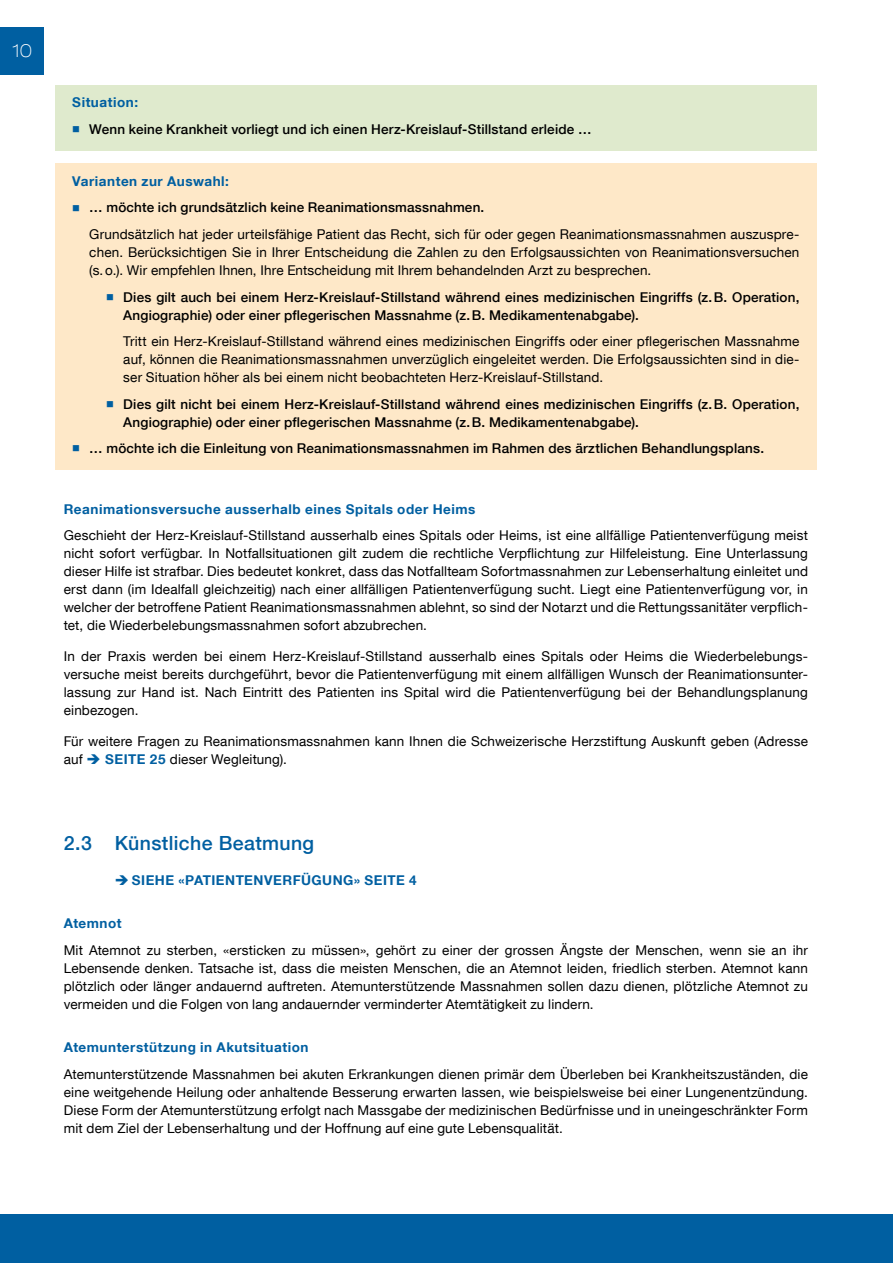
<style>
.page{position:relative;width:893px;height:1263px;background:#fff}
.page>*{position:absolute;margin:0;border:0;box-sizing:border-box;transform-origin:0 0}
.t1{font:500 19.5px "Helvetica Neue LT Com";letter-spacing:.02em;color:#005fa1}
.t2{font:100 expanded 18px "Helvetica Neue LT Com";color:#fff}
.t3{font:13.5px/18px "Helvetica Neue LT Com";letter-spacing:.01em;color:#000;text-align:justify}
.t4{font:500 13.5px/18px "Helvetica Neue LT Com";letter-spacing:.015em;color:#000}
.t5{font:700 13.5px "Helvetica Neue LT Com";letter-spacing:.04em;color:#005fa1}
.s1{color:#005fa1}
.s2{font-weight:700;color:#005fa1}
</style>
<div class="page">
<div style="left:0;top:27px;width:44px;height:47px;background:#005fa1"></div>
<div style="left:0;top:1214px;width:893px;height:49px;background:#005fa1"></div>
<div style="left:55px;top:85px;width:761px;height:39px;background:#dfeacd"></div>
<div style="left:55px;top:112px;width:761px;height:39px;background:#dfeacd"></div>
<div style="left:55px;top:164px;width:761px;height:39px;background:#fee8c8"></div>
<div style="left:55px;top:190px;width:761px;height:39px;background:#fee8c8"></div>
<div style="left:55px;top:217px;width:761px;height:75px;background:#fee8c8"></div>
<div style="left:55px;top:279px;width:761px;height:57px;background:#fee8c8"></div>
<div style="left:55px;top:324px;width:761px;height:75px;background:#fee8c8"></div>
<div style="left:55px;top:386px;width:761px;height:57px;background:#fee8c8"></div>
<div style="left:55px;top:431px;width:761px;height:39px;background:#fee8c8"></div>
<h2 class="t2" style="left:12px;top:40px;width:21px">10</h2>
<p class="t5" style="left:72px;top:94px;width:67px">Situation:</p>
<p class="t4" style="left:89px;top:120px;width:504px">Wenn keine Krankheit vorliegt und ich einen Herz-Kreislauf-Stillstand erleide …</p>
<p class="t5" style="left:72px;top:173px;width:158px">Varianten zur Auswahl:</p>
<p class="t4" style="left:89px;top:199px;width:396px">… möchte ich grundsätzlich keine Reanimationsmassnahmen.</p>
<p class="t3" style="left:89px;top:225px;width:712px">Grundsätzlich hat jeder urteilsfähige Patient das Recht, sich für oder gegen Reanimationsmassnahmen auszuspre&shy;chen. Berücksichtigen Sie in Ihrer Entscheidung die Zahlen zu den Erfolgsaussichten von Reanimationsversuchen (s.o.). Wir empfehlen Ihnen, Ihre Entscheidung mit Ihrem behandelnden Arzt zu besprechen.</p>
<p class="t4" style="left:123px;top:288px;width:678px">Dies gilt auch bei einem Herz-Kreislauf-Stillstand während eines medizinischen Eingriffs (z.B. Operation,<br>Angiographie) oder einer pflegerischen Massnahme (z.B. Medikamentenabgabe).</p>
<p class="t3" style="left:123px;top:332px;width:678px">Tritt ein Herz-Kreislauf-Stillstand während eines medizinischen Eingriffs oder einer pflegerischen Massnahme auf, können die Reanimationsmassnahmen unverzüglich eingeleitet werden. Die Erfolgsaussichten sind in die&shy;ser Situation höher als bei einem nicht beobachteten Herz-Kreislauf-Stillstand.</p>
<p class="t4" style="left:123px;top:395px;width:678px">Dies gilt nicht bei einem Herz-Kreislauf-Stillstand während eines medizinischen Eingriffs (z.B. Operation,<br>Angiographie) oder einer pflegerischen Massnahme (z.B. Medikamentenabgabe).</p>
<p class="t4" style="left:89px;top:439px;width:676px">… möchte ich die Einleitung von Reanimationsmassnahmen im Rahmen des ärztlichen Behandlungsplans.</p>
<p class="t5" style="left:64px;top:500px;width:413px">Reanimationsversuche ausserhalb eines Spitals oder Heims</p>
<p class="t3" style="left:64px;top:526px;width:746px">Geschieht der Herz-Kreislauf-Stillstand ausserhalb eines Spitals oder Heims, ist eine allfällige Patientenverfügung meist nicht sofort verfügbar. In Notfallsituationen gilt zudem die rechtliche Verpflichtung zur Hilfeleistung. Eine Unterlassung dieser Hilfe ist strafbar. Dies bedeutet konkret, dass das Notfallteam Sofortmassnahmen zur Lebenserhaltung einleitet und erst dann (im Idealfall gleichzeitig) nach einer allfälligen Patientenverfügung sucht. Liegt eine Patientenverfügung vor, in welcher der betroffene Patient Reanimationsmassnahmen ablehnt, so sind der Notarzt und die Rettungssanitäter verpflich&shy;tet, die Wiederbelebungsmassnahmen sofort abzubrechen.</p>
<p class="t3" style="left:64px;top:647px;width:746px">In der Praxis werden bei einem Herz-Kreislauf-Stillstand ausserhalb eines Spitals oder Heims die Wiederbelebungs&shy;versuche meist bereits durchgeführt, bevor die Patientenverfügung mit einem allfälligen Wunsch der Reanimationsunter&shy;lassung zur Hand ist. Nach Eintritt des Patienten ins Spital wird die Patientenverfügung bei der Behandlungsplanung einbezogen.</p>
<p class="t3" style="left:64px;top:731px;width:746px">Für weitere Fragen zu Reanimationsmassnahmen kann Ihnen die Schweizerische Herzstiftung Auskunft geben (Adresse auf <span class="s1">➔</span> <span class="s2">SEITE 25</span> dieser Wegleitung).</p>
<h1 class="t1" style="left:64px;top:831px;width:252px">2.3 Künstliche Beatmung</h1>
<p class="t5" style="left:132px;top:871px;width:286px">SIEHE «PATIENTENVERFÜGUNG» SEITE 4</p>
<p class="t5" style="left:64px;top:915px;width:59px">Atemnot</p>
<p class="t3" style="left:64px;top:941px;width:746px">Mit Atemnot zu sterben, «ersticken zu müssen», gehört zu einer der grossen Ängste der Menschen, wenn sie an ihr Lebensende denken. Tatsache ist, dass die meisten Menschen, die an Atemnot leiden, friedlich sterben. Atemnot kann plötzlich oder länger andauernd auftreten. Atemunterstützende Massnahmen sollen dazu dienen, plötzliche Atemnot zu vermeiden und die Folgen von lang andauernder verminderter Atemtätigkeit zu lindern.</p>
<p class="t5" style="left:64px;top:1039px;width:246px">Atemunterstützung in Akutsituation</p>
<p class="t3" style="left:64px;top:1065px;width:746px">Atemunterstützende Massnahmen bei akuten Erkrankungen dienen primär dem Überleben bei Krankheitszuständen, die eine weitgehende Heilung oder anhaltende Besserung erwarten lassen, wie beispielsweise bei einer Lungenentzündung.<br>Diese Form der Atemunterstützung erfolgt nach Massgabe der medizinischen Bedürfnisse und in uneingeschränkter Form mit dem Ziel der Lebenserhaltung und der Hoffnung auf eine gute Lebensqualität.</p>
</div>
